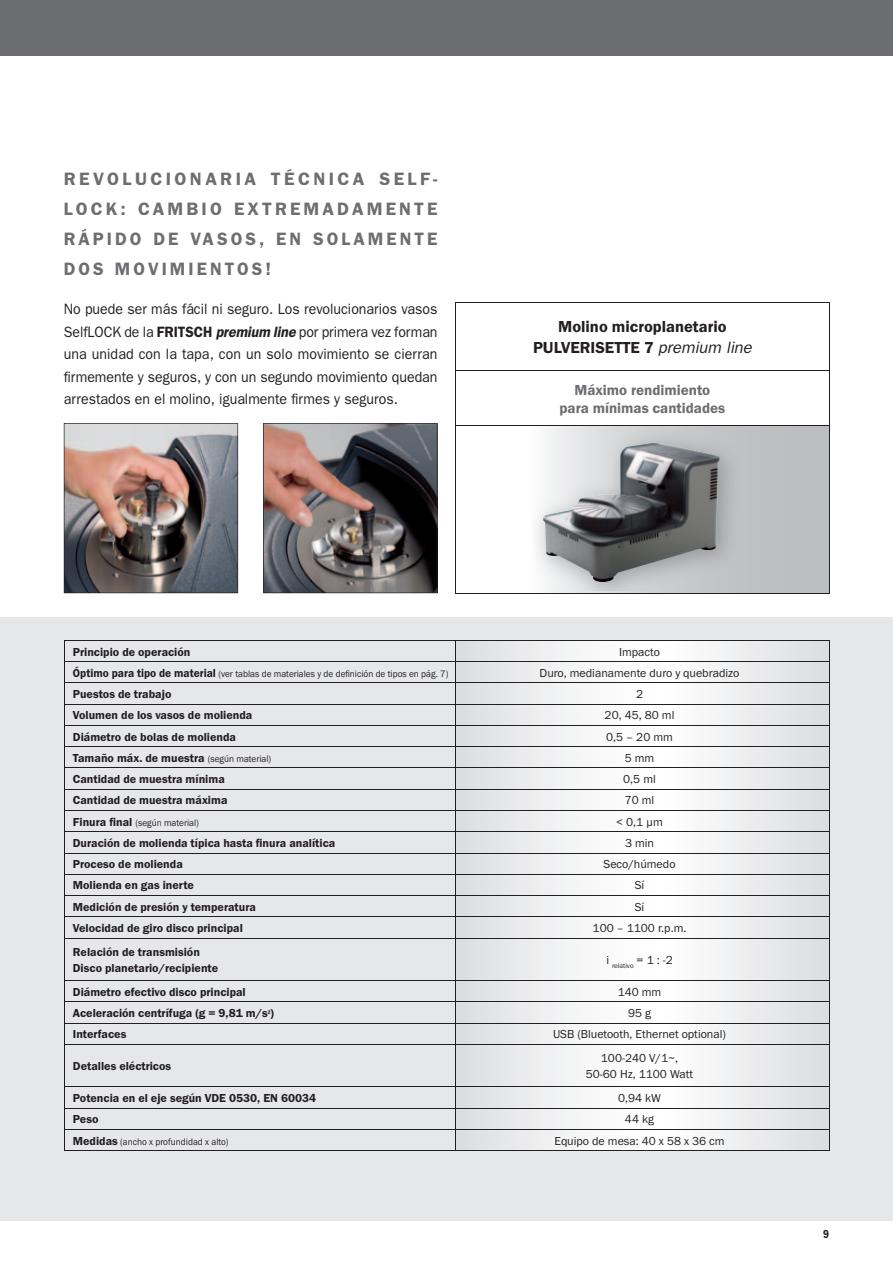
<style>
.page{position:relative;width:893px;height:1263px;background:#fff}
.page>*{position:absolute;margin:0;border:0;box-sizing:border-box;transform-origin:0 0}
.t1{font:600 18px/30px "Franklin Gothic";letter-spacing:.17em;color:#6d6e71;text-align:justify}
.t2{font:16.5px/21px "Franklin Got URWT Dem";color:#231f20;text-align:center}
.t3{font:15px/22.5px "Franklin Gothic";color:#231f20;text-align:justify;scale:.94 1}
.t4{font:15px/18px "Franklin Got URWT Dem";color:#6c6d70;text-align:center}
.t5{font:12px/16.5px "Franklin Got URWT Dem";color:#231f20}
.t6{font:12px/16.5px "Franklin Got URWT Boo";color:#231f20;text-align:center}
.t7{font:12px "Franklin Got URWT Dem Con";color:#231f20}
.t8{font:9.75px "Franklin Got URWT Boo";color:#231f20;scale:.95 1}
.t9{font:7.05px "Franklin Got URWT Boo";color:#231f20}
.s1{font-weight:600}
.s2{font-weight:600;font-style:italic}
.s3{font-family:"Franklin Gothic";font-style:italic}
.s4{font-family:"Franklin Got URWT Dem";font-size:12px}
.s5{font-family:"Franklin Got URWT Boo";font-size:9.75px}
</style>
<div class="page">
<div style="left:547px;top:426px;width:282px;height:167px;background:#bebfc1"></div>
<div style="left:0;top:617px;width:893px;height:603px;background:#e6e7e9"></div>
<div style="left:0;top:0;width:893px;height:55px;background:#6c6d70"></div>
<svg style="left:456px;top:641px;width:373px;height:509px"></svg>
<img style="left:64px;top:423px;width:174px;height:170px">
<img style="left:263px;top:423px;width:174px;height:170px">
<img style="left:536px;top:429px;width:204px;height:161px">
<img style="left:543px;top:443px;width:175px;height:139px">
<hr style="left:455px;top:302px;width:375px;height:1px;background:#231f20">
<hr style="left:455px;top:303px;width:1px;height:67px;background:#231f20">
<hr style="left:829px;top:303px;width:1px;height:67px;background:#231f20">
<hr style="left:829px;top:426px;width:1px;height:167px;background:#231f20">
<hr style="left:455px;top:593px;width:375px;height:1px;background:#231f20">
<hr style="left:64px;top:640px;width:391px;height:1px;background:#231f20">
<hr style="left:455px;top:640px;width:375px;height:1px;background:#231f20">
<svg style="left:829px;top:641px;width:1px;height:297px"></svg>
<hr style="left:829px;top:938px;width:1px;height:42px;background:#231f20">
<svg style="left:829px;top:981px;width:1px;height:63px"></svg>
<hr style="left:829px;top:1045px;width:1px;height:41px;background:#231f20">
<svg style="left:829px;top:1087px;width:1px;height:63px"></svg>
<hr style="left:64px;top:661px;width:391px;height:1px;background:#231f20">
<hr style="left:455px;top:661px;width:375px;height:1px;background:#231f20">
<hr style="left:64px;top:683px;width:391px;height:1px;background:#231f20">
<hr style="left:455px;top:683px;width:375px;height:1px;background:#231f20">
<hr style="left:64px;top:704px;width:391px;height:1px;background:#231f20">
<hr style="left:455px;top:704px;width:375px;height:1px;background:#231f20">
<hr style="left:64px;top:725px;width:391px;height:1px;background:#231f20">
<hr style="left:455px;top:725px;width:375px;height:1px;background:#231f20">
<hr style="left:64px;top:746px;width:391px;height:1px;background:#231f20">
<hr style="left:455px;top:746px;width:375px;height:1px;background:#231f20">
<hr style="left:64px;top:768px;width:391px;height:1px;background:#231f20">
<hr style="left:455px;top:768px;width:375px;height:1px;background:#231f20">
<hr style="left:64px;top:789px;width:391px;height:1px;background:#231f20">
<hr style="left:455px;top:789px;width:375px;height:1px;background:#231f20">
<hr style="left:64px;top:810px;width:391px;height:1px;background:#231f20">
<hr style="left:455px;top:810px;width:375px;height:1px;background:#231f20">
<hr style="left:64px;top:831px;width:391px;height:1px;background:#231f20">
<hr style="left:455px;top:831px;width:375px;height:1px;background:#231f20">
<hr style="left:64px;top:853px;width:391px;height:1px;background:#231f20">
<hr style="left:455px;top:853px;width:375px;height:1px;background:#231f20">
<hr style="left:64px;top:874px;width:391px;height:1px;background:#231f20">
<hr style="left:455px;top:874px;width:375px;height:1px;background:#231f20">
<hr style="left:64px;top:895px;width:391px;height:1px;background:#231f20">
<hr style="left:455px;top:895px;width:375px;height:1px;background:#231f20">
<hr style="left:64px;top:916px;width:391px;height:1px;background:#231f20">
<svg style="left:64px;top:641px;width:1px;height:297px"></svg>
<hr style="left:455px;top:916px;width:375px;height:1px;background:#231f20">
<svg style="left:455px;top:641px;width:1px;height:297px"></svg>
<hr style="left:64px;top:938px;width:391px;height:1px;background:#231f20">
<hr style="left:64px;top:938px;width:1px;height:42px;background:#231f20">
<hr style="left:455px;top:938px;width:375px;height:1px;background:#231f20">
<hr style="left:455px;top:938px;width:1px;height:42px;background:#231f20">
<hr style="left:64px;top:980px;width:391px;height:1px;background:#231f20">
<hr style="left:455px;top:980px;width:375px;height:1px;background:#231f20">
<hr style="left:64px;top:1001px;width:391px;height:1px;background:#231f20">
<hr style="left:455px;top:1001px;width:375px;height:1px;background:#231f20">
<hr style="left:64px;top:1023px;width:391px;height:1px;background:#231f20">
<svg style="left:64px;top:981px;width:1px;height:63px"></svg>
<hr style="left:455px;top:1023px;width:375px;height:1px;background:#231f20">
<svg style="left:455px;top:981px;width:1px;height:63px"></svg>
<hr style="left:64px;top:1044px;width:391px;height:1px;background:#231f20">
<hr style="left:64px;top:1045px;width:1px;height:41px;background:#231f20">
<hr style="left:455px;top:1044px;width:375px;height:1px;background:#231f20">
<hr style="left:455px;top:1045px;width:1px;height:41px;background:#231f20">
<hr style="left:64px;top:1086px;width:391px;height:1px;background:#231f20">
<hr style="left:455px;top:1086px;width:375px;height:1px;background:#231f20">
<hr style="left:64px;top:1108px;width:391px;height:1px;background:#231f20">
<hr style="left:455px;top:1108px;width:375px;height:1px;background:#231f20">
<hr style="left:64px;top:1129px;width:391px;height:1px;background:#231f20">
<svg style="left:64px;top:1087px;width:1px;height:63px"></svg>
<hr style="left:455px;top:1129px;width:375px;height:1px;background:#231f20">
<svg style="left:455px;top:1087px;width:1px;height:63px"></svg>
<hr style="left:64px;top:1150px;width:391px;height:1px;background:#231f20">
<hr style="left:455px;top:1150px;width:375px;height:1px;background:#231f20">
<hr style="left:455px;top:370px;width:375px;height:1px;background:#231f20">
<hr style="left:455px;top:371px;width:1px;height:54px;background:#231f20">
<hr style="left:829px;top:371px;width:1px;height:54px;background:#231f20">
<hr style="left:455px;top:425px;width:375px;height:1px;background:#231f20">
<hr style="left:455px;top:426px;width:1px;height:167px;background:#231f20">
<h1 class="t1" style="left:64px;top:163px;width:375px">REVOLUCIONARIA TÉCNICA SELf-LOCK: CAMBIO EXTREMADAMENTE RÁPIDO DE VASOS, EN SOLAMENTE DOS MOVIMIENTOS!</h1>
<p class="t3" style="left:64px;top:297px;width:399px">No puede ser más fácil ni seguro. Los revolucionarios vasos SelfLOCK de la <span class="s1">fRITSCh</span> <span class="s2">premium line</span> por primera vez forman una unidad con la tapa, con un solo movimiento se cierran firmemente y seguros, y con un segundo movimiento quedan arrestados en el molino, igualmente firmes y seguros.</p>
<h2 class="t2" style="left:533px;top:316px;width:220px">Molino microplanetario<br>PULVERISETTE 7 <span class="s3">premium line</span></h2>
<p class="t4" style="left:559px;top:381px;width:167px">Máximo rendimiento para mínimas cantidades</p>
<p class="t5" style="left:73px;top:643px;width:119px">Principio de operación</p>
<p class="t6" style="left:619px;top:643px;width:42px">Impacto</p>
<p class="t8" style="left:73px;top:668px;width:397px"><span class="s4">Óptimo para tipo de material</span> (ver tablas de materiales y de definición de tipos en pág. 7)</p>
<p class="t6" style="left:540px;top:665px;width:201px">Duro, medianamente duro y quebradizo</p>
<p class="t5" style="left:73px;top:686px;width:100px">Puestos de trabajo</p>
<p class="t6" style="left:636px;top:686px;width:9px">2</p>
<p class="t5" style="left:73px;top:707px;width:181px">Volumen de los vasos de molienda</p>
<p class="t6" style="left:605px;top:707px;width:71px">20, 45, 80 ml</p>
<p class="t5" style="left:73px;top:728px;width:165px">Diámetro de bolas de molienda</p>
<p class="t6" style="left:606px;top:728px;width:68px">0,5 – 20 mm</p>
<p class="t5" style="left:73px;top:750px;width:200px">Tamaño máx. de muestra <span class="s5">(según material)</span></p>
<p class="t6" style="left:625px;top:750px;width:31px">5 mm</p>
<p class="t5" style="left:73px;top:771px;width:153px">Cantidad de muestra mínima</p>
<p class="t6" style="left:623px;top:771px;width:34px">0,5 ml</p>
<p class="t5" style="left:73px;top:792px;width:156px">Cantidad de muestra máxima</p>
<p class="t6" style="left:625px;top:792px;width:31px">70 ml</p>
<p class="t8" style="left:73px;top:817px;width:134px"><span class="s4">Finura final</span> (según material)</p>
<p class="t6" style="left:616px;top:813px;width:48px">&lt; 0,1 µm</p>
<p class="t5" style="left:73px;top:835px;width:264px">Duración de molienda típica hasta finura analítica</p>
<p class="t6" style="left:625px;top:835px;width:31px">3 min</p>
<p class="t5" style="left:73px;top:856px;width:111px">Proceso de molienda</p>
<p class="t6" style="left:603px;top:856px;width:73px">Seco/húmedo</p>
<p class="t5" style="left:73px;top:877px;width:123px">Molienda en gas inerte</p>
<p class="t6" style="left:635px;top:877px;width:11px">Sí</p>
<p class="t5" style="left:73px;top:898px;width:185px">Medición de presión y temperatura</p>
<p class="t6" style="left:635px;top:898px;width:11px">Sí</p>
<p class="t5" style="left:73px;top:920px;width:171px">Velocidad de giro disco principal</p>
<p class="t6" style="left:593px;top:920px;width:95px">100 – 1100 r.p.m.</p>
<p class="t5" style="left:73px;top:943px;width:147px">Relación de transmisión<br>Disco planetario/recipiente</p>
<p class="t9" style="left:606px;top:961px;width:68px"><sup>i</sup> relativo <sup>=</sup> <sup>1</sup> <sup>:</sup> <sup>-2</sup></p>
<p class="t5" style="left:73px;top:983px;width:174px">Diámetro efectivo disco principal</p>
<p class="t6" style="left:618px;top:984px;width:45px">140 mm</p>
<p class="t5" style="left:73px;top:1005px;width:203px">Aceleración centrífuga (g = 9,81 m/s<sup>2</sup>)</p>
<p class="t6" style="left:628px;top:1005px;width:24px">95 g</p>
<p class="t5" style="left:73px;top:1026px;width:55px">Interfaces</p>
<p class="t6" style="left:553px;top:1026px;width:175px">USB (Bluetooth, Ethernet optional)</p>
<p class="t5" style="left:73px;top:1058px;width:100px">Detalles eléctricos</p>
<p class="t6" style="left:586px;top:1050px;width:109px">100-240 V/1~,<br>50-60 Hz, 1100 Watt</p>
<p class="t5" style="left:73px;top:1090px;width:245px">Potencia en el eje según VDE 0530, EN 60034</p>
<p class="t6" style="left:618px;top:1090px;width:44px">0,94 kW</p>
<p class="t5" style="left:73px;top:1111px;width:27px">Peso</p>
<p class="t6" style="left:625px;top:1111px;width:31px">44 kg</p>
<p class="t8" style="left:73px;top:1136px;width:166px"><span class="s4">Medidas</span> (ancho x profundidad x alto)</p>
<p class="t6" style="left:554px;top:1132px;width:172px">Equipo de mesa: 40 x 58 x 36 cm</p>
<p class="t7" style="left:823px;top:1227px;width:8px">9</p>
</div>
